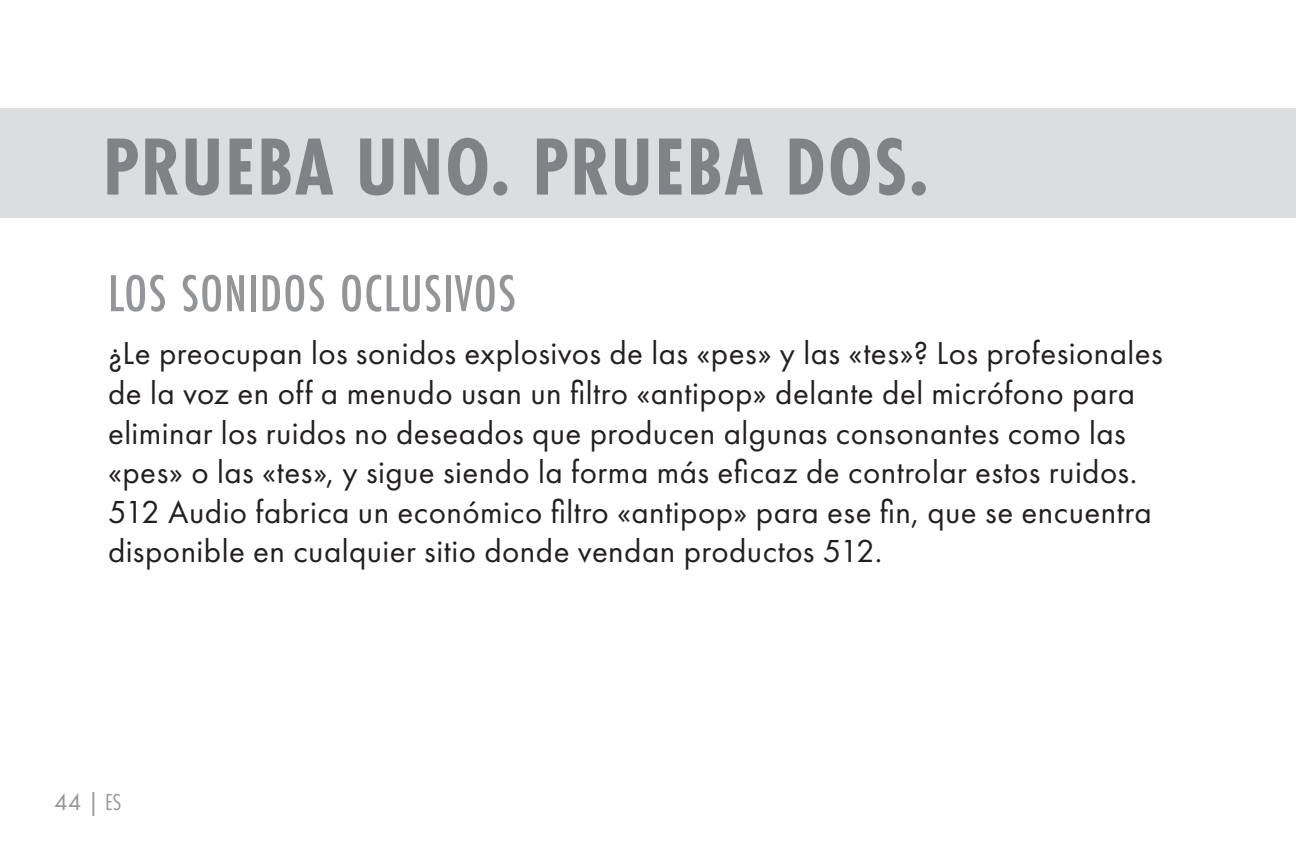
<style>
.page{position:relative;width:1296px;height:864px;background:#fff}
.page>*{position:absolute;margin:0;border:0;box-sizing:border-box;transform-origin:0 0}
.t1{font:700 84px "Futura PT Cond";letter-spacing:.015em;color:#808285}
.t2{font:500 54px "Futura PT Cond";letter-spacing:.025em;color:#939598}
.t3{font:33px/39.6px "Futura PT";letter-spacing:.015em;color:#231f20}
.t4{font:24px "Futura PT";color:#939598}
.s1{font-family:"Futura PT Cond"}
</style>
<div class="page">
<div style="left:0;top:108px;width:1296px;height:109px;background:#dcdddf"></div>
<p class="t1" style="left:103px;top:118px;width:828px">PRUEBA UNO. PRUEBA DOS.</p>
<p class="t2" style="left:108px;top:262px;width:409px">LOS SONIDOS OCLUSIVOS</p>
<p class="t3" style="left:108px;top:333px;width:1056px">¿Le preocupan los sonidos explosivos de las «pes» y las «tes»? Los profesionales de la voz en off a menudo usan un filtro «antipop» delante del micrófono para eliminar los ruidos no deseados que producen algunas consonantes como las «pes» o las «tes», y sigue siendo la forma más eficaz de controlar estos ruidos.<br>512 Audio fabrica un económico filtro «antipop» para ese fin, que se encuentra disponible en cualquier sitio donde vendan productos 512.</p>
<p class="t4" style="left:54px;top:788px;width:68px">44 | <span class="s1">ES</span></p>
</div>
